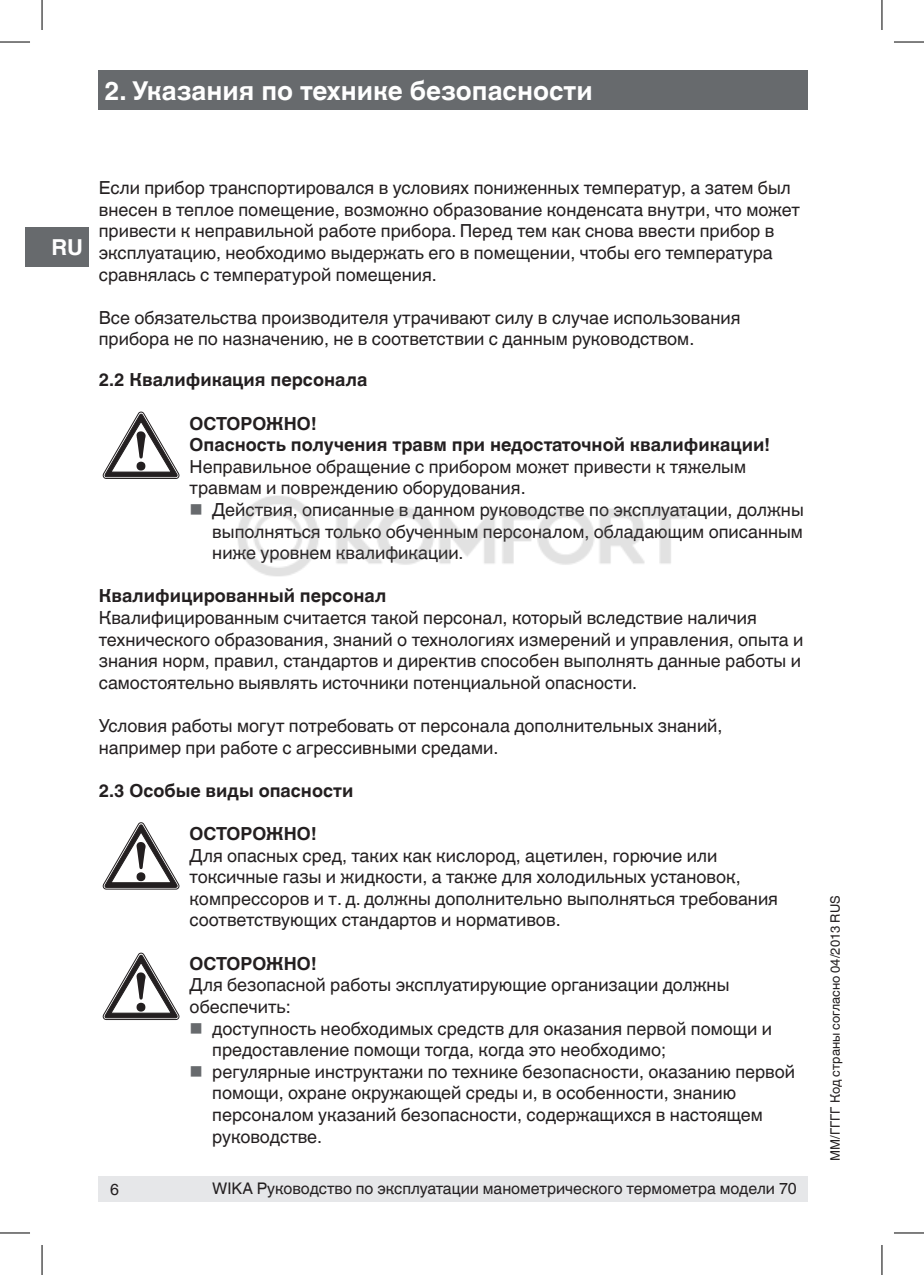
<style>
.page{position:relative;width:924px;height:1275px;background:#fff}
.page>*{position:absolute;margin:0;border:0;box-sizing:border-box;transform-origin:0 0}
._02_Subheadline1{font:700 26px "Helvetica World";color:#fff}
.t1{font:700 22px "Helvetica World";color:#fff}
._05_Running_text{font:18px/21.6px "Helvetica World";color:#231f20}
._05_Running_text-2{font:700 18px "Helvetica World";color:#231f20}
._04_Subheadline2{font:700 18px "Helvetica World";color:#231f20}
.t2{font:16px "Helvetica World";color:#231f20}
.t3{font:13px "Helvetica World";color:#231f20}
</style>
<div class="page">
<div style="left:99px;top:70px;width:708px;height:40px;background:#676a6d"></div>
<div style="left:25px;top:227px;width:63px;height:40px;background:#676a6d"></div>
<div style="left:99px;top:1176px;width:708px;height:25px;background:#e6e7e9"></div>
<svg style="left:103px;top:822px;width:76px;height:67px"></svg>
<svg style="left:103px;top:953px;width:76px;height:66px"></svg>
<svg style="left:103px;top:412px;width:76px;height:66px"></svg>
<hr style="left:0;top:42px;width:30px;height:1px;background:#000">
<hr style="left:893px;top:42px;width:30px;height:1px;background:#000">
<hr style="left:0;top:1232px;width:30px;height:1px;background:#000">
<hr style="left:893px;top:1232px;width:30px;height:1px;background:#000">
<hr style="left:42px;top:0;width:1px;height:30px;background:#000">
<hr style="left:42px;top:1245px;width:1px;height:30px;background:#000">
<hr style="left:881px;top:0;width:1px;height:30px;background:#000">
<hr style="left:881px;top:1245px;width:1px;height:30px;background:#000">
<img style="left:237px;top:495px;width:450px;height:82px">
<p class="_02_Subheadline1" style="left:104px;top:75px;width:489px">2. Указания по технике безопасности</p>
<p class="t1" style="left:52px;top:234px;width:33px">RU</p>
<p class="_05_Running_text" style="left:99px;top:177px;width:702px">Если прибор транспортировался в условиях пониженных температур, а затем был внесен в теплое помещение, возможно образование конденсата внутри, что может привести к неправильной работе прибора. Перед тем как снова ввести прибор в эксплуатацию, необходимо выдержать его в помещении, чтобы его температура сравнялась с температурой помещения.</p>
<p class="_05_Running_text" style="left:99px;top:307px;width:643px">Все обязательства производителя утрачивают силу в случае использования прибора не по назначению, не в соответствии с данным руководством.</p>
<p class="_04_Subheadline2" style="left:99px;top:369px;width:270px">2.2 Квалификация персонала</p>
<p class="_05_Running_text-2" style="left:189px;top:413px;width:129px">ОСТОРОЖНО!</p>
<p class="_05_Running_text-2" style="left:189px;top:434px;width:582px">Опасность получения травм при недостаточной квалификации!</p>
<p class="_05_Running_text" style="left:189px;top:456px;width:557px">Неправильное обращение с прибором может привести к тяжелым травмам и повреждению оборудования.</p>
<p class="_05_Running_text" style="left:212px;top:499px;width:592px;text-align:justify">Действия, описанные в данном руководстве по эксплуатации, должны выполняться только обученным персоналом, обладающим описанным ниже уровнем квалификации.</p>
<p class="_04_Subheadline2" style="left:99px;top:585px;width:289px">Квалифицированный персонал</p>
<p class="_05_Running_text" style="left:99px;top:607px;width:705px">Квалифицированным считается такой персонал, который вследствие наличия технического образования, знаний о технологиях измерений и управления, опыта и знания норм, правил, стандартов и директив способен выполнять данные работы и самостоятельно выявлять источники потенциальной опасности.</p>
<p class="_05_Running_text" style="left:99px;top:715px;width:625px">Условия работы могут потребовать от персонала дополнительных знаний, например при работе с агрессивными средами.</p>
<p class="_05_Running_text-2" style="left:99px;top:780px;width:256px">2.3 Особые виды опасности</p>
<p class="_05_Running_text-2" style="left:189px;top:823px;width:129px">ОСТОРОЖНО!</p>
<p class="_05_Running_text" style="left:189px;top:844px;width:589px">Для опасных сред, таких как кислород, ацетилен, горючие или токсичные газы и жидкости, а также для холодильных установок, компрессоров и т. д. должны дополнительно выполняться требования соответствующих стандартов и нормативов.</p>
<p class="_05_Running_text-2" style="left:189px;top:953px;width:129px">ОСТОРОЖНО!</p>
<p class="_05_Running_text" style="left:189px;top:974px;width:541px">Для безопасной работы эксплуатирующие организации должны обеспечить:</p>
<p class="_05_Running_text" style="left:212px;top:1017px;width:561px">доступность необходимых средств для оказания первой помощи и предоставление помощи тогда, когда это необходимо;</p>
<p class="_05_Running_text" style="left:212px;top:1060px;width:584px">регулярные инструктажи по технике безопасности, оказанию первой помощи, охране окружающей среды и, в особенности, знанию персоналом указаний безопасности, содержащихся в настоящем руководстве.</p>
<p class="t2" style="left:110px;top:1180px;width:10px">6</p>
<p class="t2" style="left:212px;top:1179px;width:586px">WIKA Руководство по эксплуатации манометрического термометра модели 70</p>
<p class="t3" style="left:827px;top:1161px;width:267px;rotate:-90deg">ММ/ГГГГ Код страны согласно 04/2013 RUS</p>
</div>
